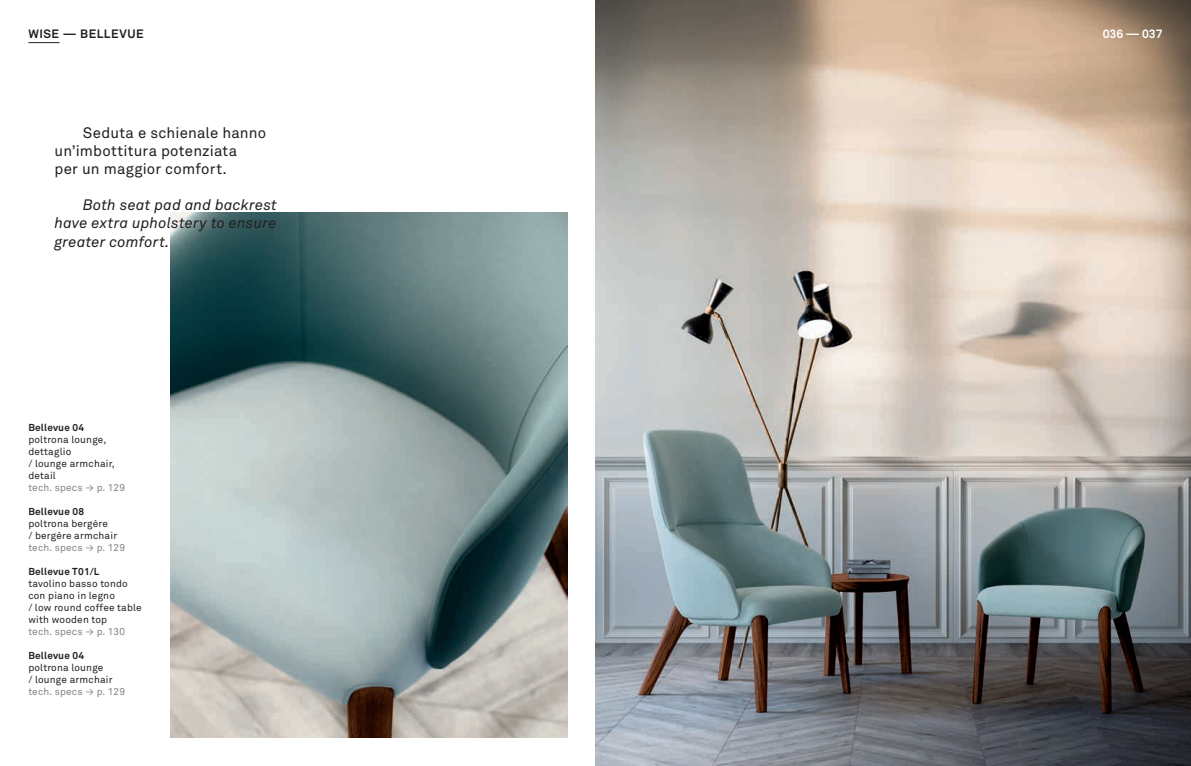
<style>
.page{position:relative;width:1191px;height:766px;background:#fff}
.page>*{position:absolute;margin:0;border:0;box-sizing:border-box;transform-origin:0 0}
.t1{font:15px/18px "Akkurat";letter-spacing:.015em;color:#231f20}
.t2{font:italic 15px/18px "Akkurat";letter-spacing:.01em;color:#231f20;text-align:justify}
.t3{font:700 12px "Akkurat";letter-spacing:.045em;color:#231f20}
.t4{font:700 12px "Akkurat";color:#fff}
.t5{font:10px/12px "Akkurat";letter-spacing:.02em;color:#231f20}
.t6{font:10px "Akkurat";letter-spacing:.02em;color:#808285}
.t7{font:700 10px "Akkurat";letter-spacing:.02em;color:#231f20}
</style>
<div class="page">
<img style="left:595px;top:0;width:596px;height:765px">
<hr style="left:28px;top:42px;width:32px;height:1px;background:#231f20">
<img style="left:170px;top:213px;width:397px;height:524px">
<p class="t3" style="left:28px;top:26px;width:117px">WISE — BELLEVUE</p>
<p class="t4" style="left:1102px;top:26px;width:61px">036 — 037</p>
<h1 class="t1" style="left:55px;top:124px;width:213px;text-indent:28px">Seduta e schienale hanno un’imbottitura potenziata<br>per un maggior comfort.</h1>
<h1 class="t2" style="left:55px;top:196px;width:224px;text-indent:28px">Both seat pad and backrest have extra upholstery to ensure greater comfort.</h1>
<p class="t7" style="left:28px;top:421px;width:57px">Bellevue 04</p>
<p class="t5" style="left:28px;top:433px;width:88px">poltrona lounge, dettaglio<br>/ lounge armchair, detail</p>
<p class="t6" style="left:28px;top:481px;width:98px">tech. specs ≥ p. 129</p>
<p class="t7" style="left:28px;top:505px;width:57px">Bellevue 08</p>
<p class="t5" style="left:28px;top:517px;width:90px">poltrona bergère<br>/ bergère armchair</p>
<p class="t6" style="left:28px;top:541px;width:98px">tech. specs ≥ p. 129</p>
<p class="t7" style="left:28px;top:565px;width:72px">Bellevue T01/L</p>
<p class="t5" style="left:28px;top:577px;width:115px">tavolino basso tondo con piano in legno<br>/ low round coffee table with wooden top</p>
<p class="t6" style="left:28px;top:625px;width:98px">tech. specs ≥ p. 130</p>
<p class="t7" style="left:28px;top:649px;width:57px">Bellevue 04</p>
<p class="t5" style="left:28px;top:661px;width:86px">poltrona lounge<br>/ lounge armchair</p>
<p class="t6" style="left:28px;top:685px;width:98px">tech. specs ≥ p. 129</p>
</div>
